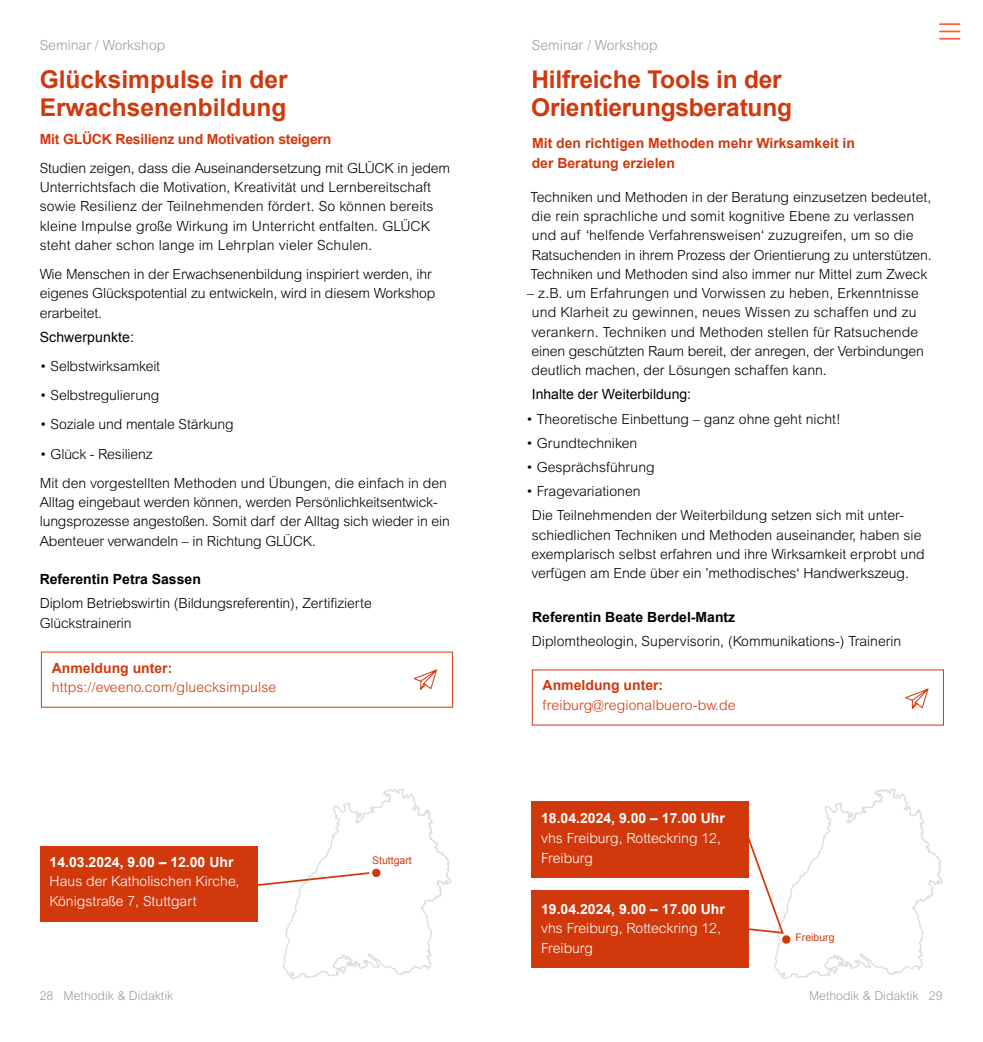
<style>
.page{position:relative;width:983px;height:1042px;background:#fff}
.page>*{position:absolute;margin:0;border:0;box-sizing:border-box;transform-origin:0 0}
.t1{font:700 24.5px/28px "Arial";letter-spacing:-.01em;color:#d1390d}
.t2{font:300 14px/19.2px "Arial MT Std";color:#000}
.t3{font:700 14px/19.2px "Arial";color:#d1390d}
.t4{font:300 14px/19.6px "Arial MT Std";color:#fff}
.t5{font:700 14px "Arial";color:#fff}
.t6{font:300 14px "Arial MT Std";letter-spacing:.01em;color:#d1390d}
.t7{font:700 14px "Arial";color:#000}
.t8{font:14px "Arial";color:#000}
.t9{font:300 14px "Arial MT Std";color:#9d9c9c}
.t10{font:300 12.25px "Arial MT Std";color:#9d9c9c}
.t11{font:10.5px "Arial";color:#d1390d}
</style>
<div class="page">
<div style="left:40px;top:846px;width:217px;height:76px;background:#d1390d"></div>
<svg style="left:413px;top:669px;width:24px;height:21px"></svg>
<svg style="left:257px;top:789px;width:195px;height:190px"></svg>
<div style="left:531px;top:801px;width:217px;height:77px;background:#d1390d"></div>
<div style="left:531px;top:890px;width:217px;height:78px;background:#d1390d"></div>
<svg style="left:905px;top:688px;width:24px;height:21px"></svg>
<svg style="left:748px;top:789px;width:195px;height:190px"></svg>
<hr style="left:939px;top:23px;width:20px;height:2px;background:#ff5b3b">
<svg style="left:939px;top:31px;width:20px;height:1px"></svg>
<hr style="left:939px;top:38px;width:20px;height:2px;background:#ff5b3b">
<p class="t9" style="left:40px;top:37px;width:127px">Seminar / Workshop</p>
<h1 class="t1" style="left:40px;top:66px;width:249px">Glücksimpulse in der<br>Erwachsenenbildung</h1>
<p class="t3" style="left:40px;top:130px;width:293px">Mit GLÜCK Resilienz und Motivation steigern</p>
<p class="t2" style="left:40px;top:158px;width:412px">Studien zeigen, dass die Auseinandersetzung mit GLÜCK in jedem Unterrichtsfach die Motivation, Kreativität und Lernbereitschaft sowie Resilienz der Teilnehmenden fördert. So können bereits kleine Impulse große Wirkung im Unterricht entfalten. GLÜCK steht daher schon lange im Lehrplan vieler Schulen.</p>
<p class="t2" style="left:40px;top:265px;width:397px">Wie Menschen in der Erwachsenenbildung inspiriert werden, ihr eigenes Glückspotential zu entwickeln, wird in diesem Workshop erarbeitet.</p>
<p class="t8" style="left:40px;top:328px;width:96px">Schwerpunkte:</p>
<p class="t2" style="left:40px;top:356px;width:122px">• Selbstwirksamkeit</p>
<p class="t2" style="left:40px;top:386px;width:121px">• Selbstregulierung</p>
<p class="t2" style="left:40px;top:415px;width:195px">• Soziale und mentale Stärkung</p>
<p class="t2" style="left:40px;top:439px;width:408px;line-height:29.2px">• Glück - Resilienz<br>Mit den vorgestellten Methoden und Übungen, die einfach in den</p>
<p class="t2" style="left:40px;top:492px;width:411px">Alltag eingebaut werden können, werden Persönlichkeitsentwick&shy;lungsprozesse angestoßen. Somit darf der Alltag sich wieder in ein<br>Abenteuer verwandeln – in Richtung GLÜCK.</p>
<p class="t7" style="left:40px;top:570px;width:163px">Referentin Petra Sassen</p>
<p class="t2" style="left:40px;top:594px;width:333px">Diplom Betriebswirtin (Bildungsreferentin), Zertifizierte<br>Glückstrainerin</p>
<p class="t3" style="left:52px;top:658px;width:122px">Anmeldung unter:</p>
<p class="t6" style="left:52px;top:679px;width:226px">https://eveeno.com/gluecksimpulse</p>
<p class="t5" style="left:50px;top:852px;width:185px">14.03.2024, 9.00 – 12.00 Uhr</p>
<p class="t4" style="left:50px;top:871px;width:191px">Haus der Katholischen Kirche,<br>Königstraße 7, Stuttgart</p>
<p class="t11" style="left:372px;top:853px;width:41px">Stuttgart</p>
<p class="t9" style="left:531px;top:37px;width:127px">Seminar / Workshop</p>
<h1 class="t1" style="left:531px;top:66px;width:262px">Hilfreiche Tools in der<br>Orientierungsberatung</h1>
<p class="t3" style="left:531px;top:134px;width:325px">Mit den richtigen Methoden mehr Wirksamkeit in der Beratung erzielen</p>
<p class="t2" style="left:530px;top:187px;width:402px">Techniken und Methoden in der Beratung einzusetzen bedeutet, die rein sprachliche und somit kognitive Ebene zu verlassen und auf ‘helfende Verfahrensweisen‘ zuzugreifen, um so die Ratsuchenden in ihrem Prozess der Orientierung zu unterstützen.<br>Techniken und Methoden sind also immer nur Mittel zum Zweck</p>
<p class="t2" style="left:531px;top:284px;width:394px;text-indent:-4px">– z.B. um Erfahrungen und Vorwissen zu heben, Erkenntnisse und Klarheit zu gewinnen, neues Wissen zu schaffen und zu verankern. Techniken und Methoden stellen für Ratsuchende einen geschützten Raum bereit, der anregen, der Verbindungen deutlich machen, der Lösungen schaffen kann.</p>
<p class="t8" style="left:531px;top:385px;width:161px">Inhalte der Weiterbildung:</p>
<p class="t2" style="left:526px;top:409px;width:316px">• Theoretische Einbettung – ganz ohne geht nicht!</p>
<p class="t2" style="left:526px;top:433px;width:113px">• Grundtechniken</p>
<p class="t2" style="left:526px;top:457px;width:130px">• Gesprächsführung</p>
<p class="t2" style="left:531px;top:479px;width:373px;line-height:24.2px;text-indent:-6px">• Fragevariationen<br>Die Teilnehmenden der Weiterbildung setzen sich mit unter-</p>
<p class="t2" style="left:531px;top:525px;width:394px">schiedlichen Techniken und Methoden auseinander, haben sie exemplarisch selbst erfahren und ihre Wirksamkeit erprobt und verfügen am Ende über ein ’methodisches‘ Handwerkszeug.</p>
<p class="t7" style="left:532px;top:607px;width:205px">Referentin Beate Berdel-Mantz</p>
<p class="t2" style="left:531px;top:631px;width:371px">Diplomtheologin, Supervisorin, (Kommunikations-) Trainerin</p>
<p class="t3" style="left:542px;top:676px;width:122px">Anmeldung unter:</p>
<p class="t6" style="left:542px;top:697px;width:194px">freiburg@regionalbuero-bw.de</p>
<p class="t5" style="left:541px;top:809px;width:185px">18.04.2024, 9.00 – 17.00 Uhr</p>
<p class="t4" style="left:541px;top:828px;width:181px">vhs Freiburg, Rotteckring 12,<br>Freiburg</p>
<p class="t5" style="left:541px;top:899px;width:185px">19.04.2024, 9.00 – 17.00 Uhr</p>
<p class="t4" style="left:541px;top:918px;width:181px">vhs Freiburg, Rotteckring 12,<br>Freiburg</p>
<p class="t11" style="left:795px;top:931px;width:41px">Freiburg</p>
<p class="t10" style="left:40px;top:989px;width:135px">28 Methodik &amp; Didaktik</p>
<p class="t10" style="left:808px;top:989px;width:135px">Methodik &amp; Didaktik 29</p>
</div>
